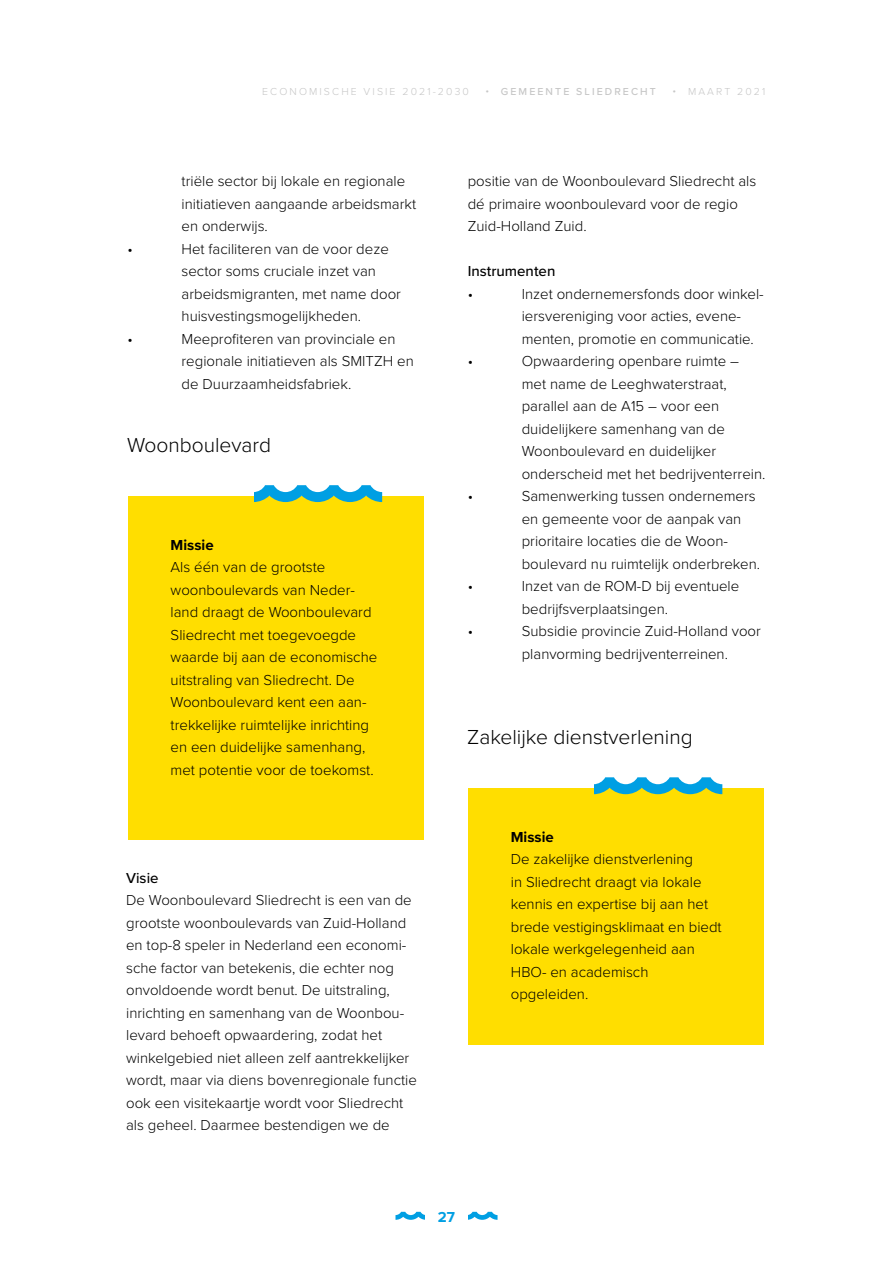
<style>
.page{position:relative;width:893px;height:1263px;background:#fff}
.page>*{position:absolute;margin:0;border:0;box-sizing:border-box;transform-origin:0 0}
.t1{font:300 21px "Proxima Nova";color:#000}
.t2{font:300 15px/22.5px "Proxima Nova";color:#000}
.t3{font:500 15px "Proxima Nova";color:#000}
.t4{font:700 15px "Proxima Nova";color:#000}
.t5{font:700 15px "Proxima Nova";color:#009fe3}
.t6{font:300 10.5px "Proxima Nova";letter-spacing:.2em;color:#c6c6c6}
.t7{font:500 10.5px "Proxima Nova";letter-spacing:.2em;color:#c6c6c6}
.s1{font-weight:300}
</style>
<div class="page">
<svg style="left:396px;top:1212px;width:101px;height:8px"></svg>
<div style="left:425px;top:1207px;width:43px;height:18px;background:#fff"></div>
<div style="left:128px;top:496px;width:296px;height:344px;background:#ffde00"></div>
<svg style="left:255px;top:485px;width:127px;height:17px"></svg>
<div style="left:468px;top:788px;width:296px;height:257px;background:#ffde00"></div>
<svg style="left:595px;top:777px;width:127px;height:17px"></svg>
<p class="t6" style="left:262px;top:84px;width:208px">ECONOMISCHE VISIE 2021-2030</p>
<p class="t7" style="left:485px;top:84px;width:172px"><span class="s1">•</span> GEMEENTE SLIEDRECHT</p>
<p class="t6" style="left:672px;top:84px;width:94px">• MAART 2021</p>
<p class="t2" style="left:182px;top:169px;width:236px">triële sector bij lokale en regionale initiatieven aangaande arbeidsmarkt en onderwijs.</p>
<p class="t2" style="left:128px;top:236px;width:7px">•</p>
<p class="t2" style="left:182px;top:236px;width:221px">Het faciliteren van de voor deze sector soms cruciale inzet van arbeidsmigranten, met name door huisvestingsmogelijkheden.</p>
<p class="t2" style="left:128px;top:326px;width:7px">•</p>
<p class="t2" style="left:182px;top:326px;width:234px">Meeprofiteren van provinciale en regionale initiatieven als SMITZH en de Duurzaamheidsfabriek.</p>
<h1 class="t1" style="left:127px;top:429px;width:146px">Woonboulevard</h1>
<p class="t4" style="left:171px;top:533px;width:45px">Missie</p>
<p class="t2" style="left:171px;top:555px;width:208px">Als één van de grootste woonboulevards van Neder&shy;land draagt de Woonboulevard<br>Sliedrecht met toegevoegde waarde bij aan de economische uitstraling van Sliedrecht. De<br>Woonboulevard kent een aan&shy;trekkelijke ruimtelijke inrichting en een duidelijke samenhang, met potentie voor de toekomst.</p>
<p class="t3" style="left:126px;top:867px;width:34px">Visie</p>
<p class="t2" style="left:126px;top:888px;width:292px">De Woonboulevard Sliedrecht is een van de grootste woonboulevards van Zuid-Holland en top-8 speler in Nederland een economi&shy;sche factor van betekenis, die echter nog onvoldoende wordt benut. De uitstraling, inrichting en samenhang van de Woonbou&shy;levard behoeft opwaardering, zodat het winkelgebied niet alleen zelf aantrekkelijker wordt, maar via diens bovenregionale functie ook een visitekaartje wordt voor Sliedrecht als geheel. Daarmee bestendigen we de</p>
<p class="t2" style="left:468px;top:169px;width:290px">positie van de Woonboulevard Sliedrecht als dé primaire woonboulevard voor de regio<br>Zuid-Holland Zuid.</p>
<p class="t3" style="left:468px;top:260px;width:89px">Instrumenten</p>
<p class="t2" style="left:468px;top:281px;width:7px">•</p>
<p class="t2" style="left:522px;top:281px;width:243px">Inzet ondernemersfonds door winkel&shy;iersvereniging voor acties, evene&shy;menten, promotie en communicatie.</p>
<p class="t2" style="left:468px;top:349px;width:7px">•</p>
<p class="t2" style="left:522px;top:349px;width:245px">Opwaardering openbare ruimte – met name de Leeghwaterstraat, parallel aan de A15 – voor een duidelijkere samenhang van de<br>Woonboulevard en duidelijker onderscheid met het bedrijventerrein.</p>
<p class="t2" style="left:468px;top:484px;width:7px">•</p>
<p class="t2" style="left:522px;top:484px;width:240px">Samenwerking tussen ondernemers en gemeente voor de aanpak van prioritaire locaties die de Woon&shy;boulevard nu ruimtelijk onderbreken.</p>
<p class="t2" style="left:468px;top:574px;width:7px">•</p>
<p class="t2" style="left:522px;top:574px;width:219px">Inzet van de ROM-D bij eventuele bedrijfsverplaatsingen.</p>
<p class="t2" style="left:468px;top:619px;width:7px">•</p>
<p class="t2" style="left:522px;top:619px;width:241px">Subsidie provincie Zuid-Holland voor planvorming bedrijventerreinen.</p>
<h1 class="t1" style="left:467px;top:721px;width:227px">Zakelijke dienstverlening</h1>
<p class="t4" style="left:511px;top:825px;width:45px">Missie</p>
<p class="t2" style="left:511px;top:847px;width:212px">De zakelijke dienstverlening<br>in Sliedrecht draagt via lokale kennis en expertise bij aan het brede vestigingsklimaat en biedt lokale werkgelegenheid aan<br>HBO- en academisch opgeleiden.</p>
<p class="t5" style="left:438px;top:1206px;width:19px">27</p>
</div>
